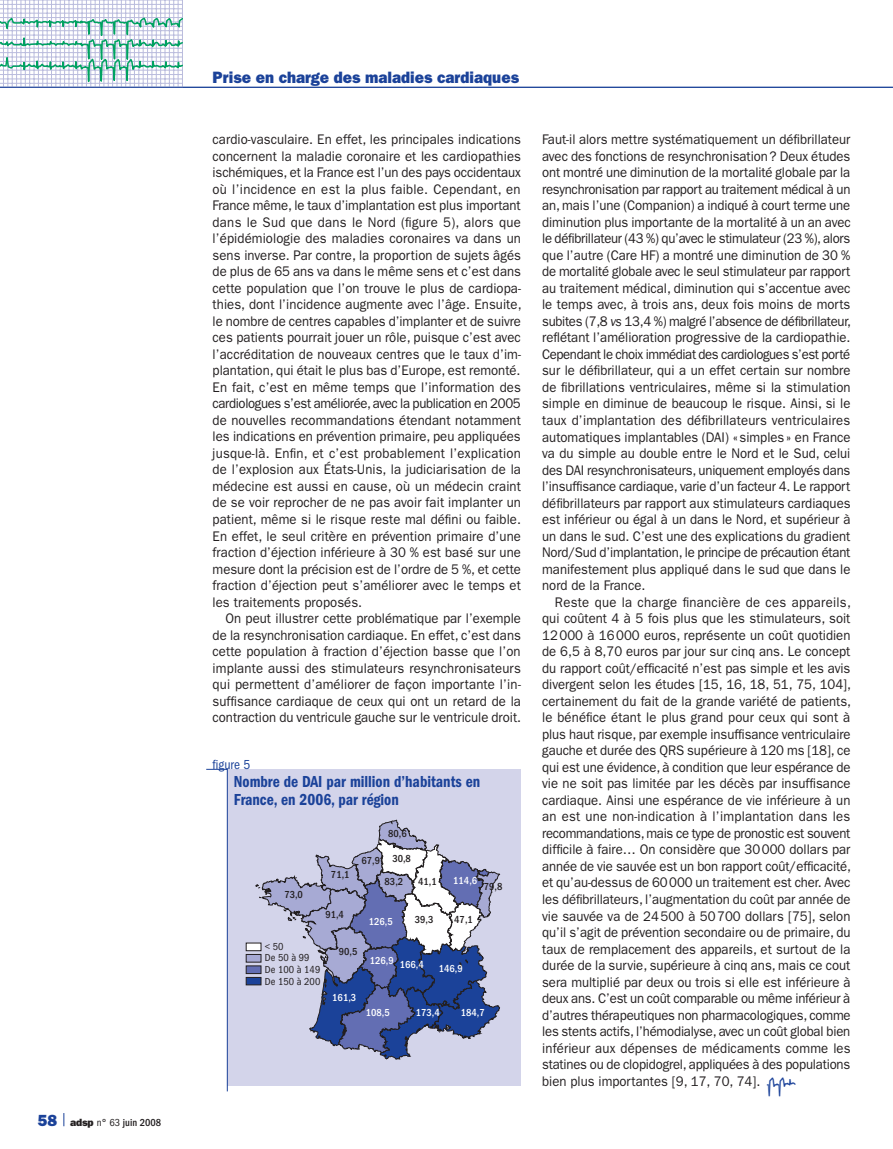
<style>
.page{position:relative;width:893px;height:1149px;background:#fff}
.page>*{position:absolute;margin:0;border:0;box-sizing:border-box;transform-origin:0 0}
.t1{font:16.5px/18px "ITC Franklin Gothic Std Dm Cd";color:#1b4299;scale:.94 1}
.t2{font:16.5px "ITC Franklin Gothic Std Hvy";color:#1b4299;scale:.94 1}
.t3{font:13.95px/16.5px "ITC Franklin Gothic Std";color:#231f20;text-align:justify;scale:.94 1}
.t4{font:condensed 13.5px "ITC Franklin Gothic Std";color:#1b4299}
.t5{font:500 condensed 10.5px "ITC Franklin Gothic Std";color:#231f20}
.t6{font:500 condensed 10.5px "ITC Franklin Gothic Std";color:#fff}
.t7{font:condensed 10.5px/11.7px "ITC Franklin Gothic Std";color:#231f20}
.s1{font-family:"ITC Franklin Gothic Std Hvy";font-weight:400;font-stretch:normal;font-size:16.2px;color:#1b4299}
.s2{font-family:"ITC Franklin Gothic Std Hvy";font-weight:400;font-stretch:normal}
.s3{font-weight:400}
.s4{font-style:italic}
.s5{font-family:"Ph Fpictos";font-weight:600;font-size:15px;color:#1b4299}
</style>
<div class="page">
<svg style="left:64px;top:1113px;width:1px;height:12px"></svg>
<svg style="left:0;top:0;width:183px;height:87px"></svg>
<hr style="left:0;top:87px;width:893px;height:1px;background:#1b4299">
<div style="left:227px;top:769px;width:294px;height:315px;background:#d3d4ea"></div>
<svg style="left:206px;top:768px;width:22px;height:323px"></svg>
<div style="left:246px;top:976px;width:15px;height:8px;background:#1b4299;border:1px solid #231f20"></div>
<div style="left:246px;top:965px;width:15px;height:8px;background:#636eb3;border:1px solid #231f20"></div>
<div style="left:246px;top:953px;width:15px;height:9px;background:#a7aad4;border:1px solid #231f20"></div>
<svg style="left:246px;top:942px;width:15px;height:8px"></svg>
<svg style="left:255px;top:819px;width:245px;height:240px"></svg>
<p class="t5" style="left:38px;top:1115px;width:125px"><span class="s1">58</span> <span class="s2">adsp</span> <span class="s3">n° 63</span> juin 2008</p>
<p class="t2" style="left:213px;top:68px;width:328px">Prise en charge des maladies cardiaques</p>
<p class="t3" style="left:213px;top:131px;width:330px">cardio-vasculaire. En effet, les principales indications concernent la maladie coronaire et les cardiopathies ischémiques, et la France est l’un des pays occidentaux où l’incidence en est la plus faible. Cependant, en France même, le taux d’implantation est plus important dans le Sud que dans le Nord (figure 5), alors que l’épidémiologie des maladies coronaires va dans un sens inverse. Par contre, la proportion de sujets âgés de plus de 65 ans va dans le même sens et c’est dans cette population que l’on trouve le plus de cardiopa&shy;thies, dont l’incidence augmente avec l’âge. Ensuite, le nombre de centres capables d’implanter et de suivre ces patients pourrait jouer un rôle, puisque c’est avec l’accréditation de nouveaux centres que le taux d’im&shy;plantation, qui était le plus bas d’Europe, est remonté.<br>En fait, c’est en même temps que l’information des cardiologues s’est améliorée, avec la publication en 2005 de nouvelles recommandations étendant notamment les indications en prévention primaire, peu appliquées jusque-là. Enfin, et c’est probablement l’explication de l’explosion aux États-Unis, la judiciarisation de la médecine est aussi en cause, où un médecin craint de se voir reprocher de ne pas avoir fait implanter un patient, même si le risque reste mal défini ou faible.<br>En effet, le seul critère en prévention primaire d’une fraction d’éjection inférieure à 30 % est basé sur une mesure dont la précision est de l’ordre de 5 %, et cette fraction d’éjection peut s’améliorer avec le temps et les traitements proposés.</p>
<p class="t3" style="left:213px;top:610px;width:330px;text-indent:13px">On peut illustrer cette problématique par l’exemple de la resynchronisation cardiaque. En effet, c’est dans cette population à fraction d’éjection basse que l’on implante aussi des stimulateurs resynchronisateurs qui permettent d’améliorer de façon importante l’in&shy;suffisance cardiaque de ceux qui ont un retard de la contraction du ventricule gauche sur le ventricule droit.</p>
<p class="t4" style="left:213px;top:756px;width:39px">figure 5</p>
<p class="t1" style="left:234px;top:772px;width:264px">Nombre de DAI par million d’habitants en<br>France, en 2006, par région</p>
<p class="t5" style="left:284px;top:888px;width:20px">73,0</p>
<p class="t5" style="left:331px;top:868px;width:20px">71,1</p>
<p class="t5" style="left:325px;top:908px;width:20px">91,4</p>
<p class="t5" style="left:361px;top:854px;width:20px">67,9</p>
<p class="t5" style="left:388px;top:827px;width:20px">80,6</p>
<p class="t5" style="left:392px;top:851px;width:20px">30,8</p>
<p class="t5" style="left:385px;top:875px;width:20px">83,2</p>
<p class="t6" style="left:369px;top:915px;width:25px">126,5</p>
<p class="t5" style="left:418px;top:875px;width:20px">41,1</p>
<p class="t6" style="left:453px;top:874px;width:25px">114,6</p>
<p class="t5" style="left:484px;top:880px;width:20px">79,8</p>
<p class="t5" style="left:415px;top:912px;width:20px">39,3</p>
<p class="t5" style="left:454px;top:912px;width:20px">47,1</p>
<p class="t7" style="left:265px;top:940px;width:57px">&lt; 50<br>De 50 à 99<br>De 100 à 149<br>De 150 à 200</p>
<p class="t5" style="left:339px;top:945px;width:20px">90,5</p>
<p class="t6" style="left:332px;top:991px;width:25px">161,3</p>
<p class="t6" style="left:370px;top:956px;width:55px">126,9 166,4</p>
<p class="t6" style="left:439px;top:962px;width:25px">146,9</p>
<p class="t6" style="left:366px;top:1006px;width:25px">108,5</p>
<p class="t6" style="left:416px;top:1006px;width:25px">173,4</p>
<p class="t6" style="left:461px;top:1006px;width:25px">184,7</p>
<p class="t3" style="left:542px;top:131px;width:330px">Faut-il alors mettre systématiquement un défibrillateur avec des fonctions de resynchronisation? Deux études ont montré une diminution de la mortalité globale par la resynchronisation par rapport au traitement médical à un an, mais l’une (Companion) a indiqué à court terme une diminution plus importante de la mortalité à un an avec le défibrillateur (43 %) qu’avec le stimulateur (23 %), alors que l’autre (Care HF) a montré une diminution de 30 % de mortalité globale avec le seul stimulateur par rapport au traitement médical, diminution qui s’accentue avec le temps avec, à trois ans, deux fois moins de morts subites (7,8 <span class="s4">vs</span> 13,4 %) malgré l’absence de défibrillateur, reflétant l’amélioration progressive de la cardiopathie.<br>Cependant le choix immédiat des cardiologues s’est porté sur le défibrillateur, qui a un effet certain sur nombre de fibrillations ventriculaires, même si la stimulation simple en diminue de beaucoup le risque. Ainsi, si le taux d’implantation des défibrillateurs ventriculaires automatiques implantables (DAI) «simples» en France va du simple au double entre le Nord et le Sud, celui des DAI resynchronisateurs, uniquement employés dans l’insuffisance cardiaque, varie d’un facteur 4. Le rapport défibrillateurs par rapport aux stimulateurs cardiaques est inférieur ou égal à un dans le Nord, et supérieur à un dans le sud. C’est une des explications du gradient Nord/Sud d’implantation, le principe de précaution étant manifestement plus appliqué dans le sud que dans le nord de la France.</p>
<p class="t3" style="left:542px;top:593px;width:330px;text-indent:13px">Reste que la charge financière de ces appareils, qui coûtent 4 à 5 fois plus que les stimulateurs, soit 12000 à 16000 euros, représente un coût quotidien de 6,5 à 8,70 euros par jour sur cinq ans. Le concept du rapport coût/efficacité n’est pas simple et les avis divergent selon les études [15, 16, 18, 51, 75, 104], certainement du fait de la grande variété de patients, le bénéfice étant le plus grand pour ceux qui sont à plus haut risque, par exemple insuffisance ventriculaire gauche et durée des QRS supérieure à 120 ms [18], ce qui est une évidence, à condition que leur espérance de vie ne soit pas limitée par les décès par insuffisance cardiaque. Ainsi une espérance de vie inférieure à un an est une non-indication à l’implantation dans les recommandations, mais ce type de pronostic est souvent difficile à faire… On considère que 30000 dollars par année de vie sauvée est un bon rapport coût/efficacité, et qu’au-dessus de 60000 un traitement est cher. Avec les défibrillateurs, l’augmentation du coût par année de vie sauvée va de 24500 à 50700 dollars [75], selon qu’il s’agit de prévention secondaire ou de primaire, du taux de remplacement des appareils, et surtout de la durée de la survie, supérieure à cinq ans, mais ce cout sera multiplié par deux ou trois si elle est inférieure à deux ans. C’est un coût comparable ou même inférieur à d’autres thérapeutiques non pharmacologiques, comme les stents actifs, l’hémodialyse, avec un coût global bien inférieur aux dépenses de médicaments comme les statines ou de clopidogrel, appliquées à des populations bien plus importantes [9, 17, 70, 74]. <span class="s5">Y</span></p>
</div>
